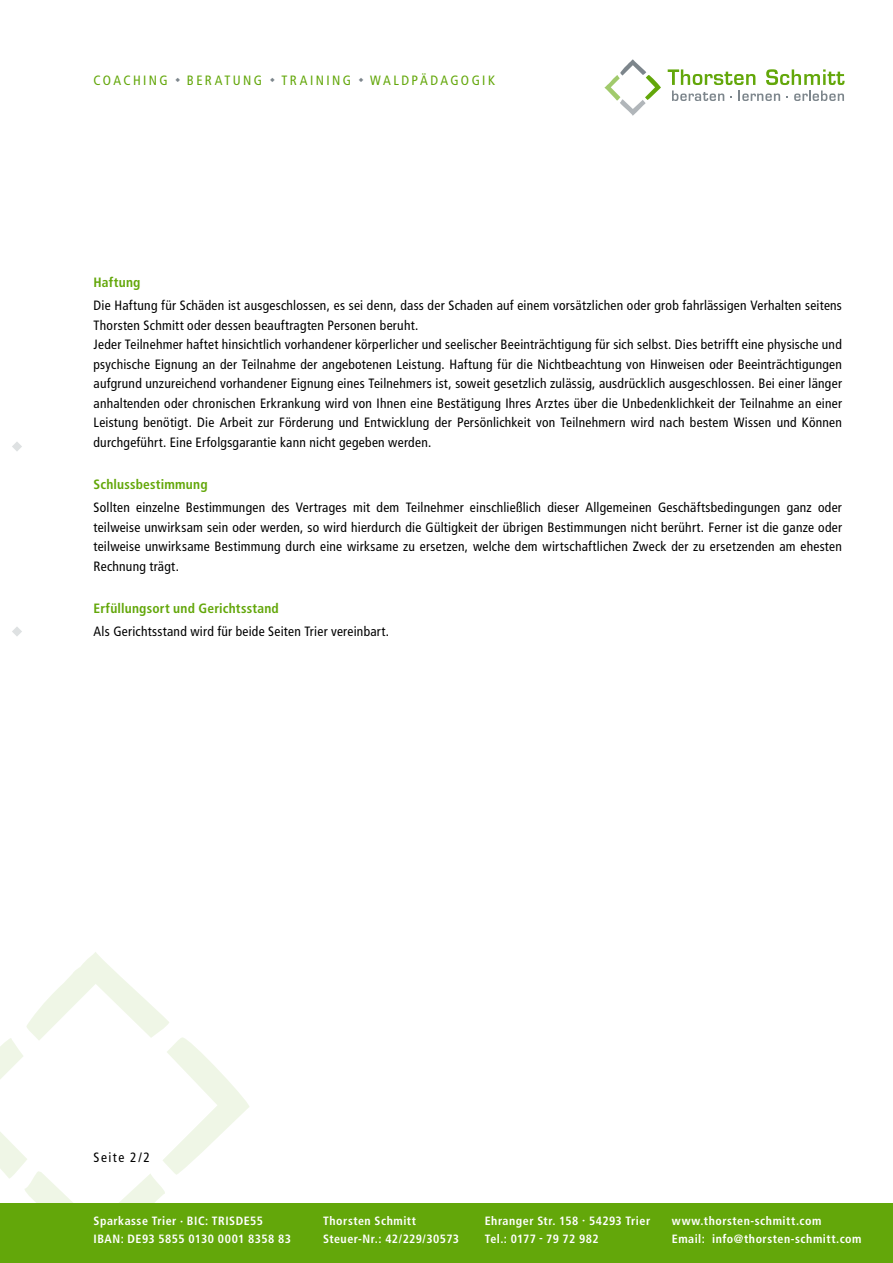
<style>
.page{position:relative;width:893px;height:1263px;background:#fff}
.page>*{position:absolute;margin:0;border:0;box-sizing:border-box;transform-origin:0 0}
.t1{font:condensed 13.5px/19.5px "Frutiger LT";letter-spacing:.02em;color:#000}
.t2{font:700 condensed 13.5px "Frutiger LT";letter-spacing:.015em;color:#63a70a}
.t3{font:condensed 13.5px "Frutiger LT";letter-spacing:.18em;color:#63a70a}
.t4{font:700 condensed 12px/18px "Frutiger LT";letter-spacing:.04em;color:#fff}
</style>
<div class="page">
<svg style="left:0;top:952px;width:249px;height:251px"></svg>
<svg style="left:12px;top:442px;width:10px;height:9px"></svg>
<svg style="left:12px;top:627px;width:10px;height:9px"></svg>
<div style="left:0;top:1203px;width:893px;height:60px;background:#63a70a"></div>
<svg style="left:604px;top:59px;width:57px;height:57px"></svg>
<svg style="left:668px;top:69px;width:177px;height:32px"></svg>
<p class="t3" style="left:94px;top:72px;width:76px">COACHING</p>
<p class="t3" style="left:176px;top:72px;width:88px"><sup>◆</sup> BERATUNG</p>
<p class="t3" style="left:270px;top:72px;width:82px"><sup>◆</sup> TRAINING</p>
<p class="t3" style="left:359px;top:72px;width:138px"><sup>◆</sup> WALDPÄDAGOGIK</p>
<p class="t2" style="left:94px;top:274px;width:49px">Haftung</p>
<p class="t1" style="left:94px;top:296px;width:750px">Die Haftung für Schäden ist ausgeschlossen, es sei denn, dass der Schaden auf einem vorsätzlichen oder grob fahrlässigen Verhalten seitens Thorsten Schmitt oder dessen beauftragten Personen beruht.<br>Jeder Teilnehmer haftet hinsichtlich vorhandener körperlicher und seelischer Beeinträchtigung für sich selbst. Dies betrifft eine physische und psychische Eignung an der Teilnahme der angebotenen Leistung. Haftung für die Nichtbeachtung von Hinweisen oder Beeinträchtigungen aufgrund unzureichend vorhandener Eignung eines Teilnehmers ist, soweit gesetzlich zulässig, ausdrücklich ausgeschlossen. Bei einer länger anhaltenden oder chronischen Erkrankung wird von Ihnen eine Bestätigung Ihres Arztes über die Unbedenklichkeit der Teilnahme an einer Leistung benötigt. Die Arbeit zur Förderung und Entwicklung der Persönlichkeit von Teilnehmern wird nach bestem Wissen und Können durchgeführt. Eine Erfolgsgarantie kann nicht gegeben werden.</p>
<p class="t2" style="left:94px;top:476px;width:116px">Schlussbestimmung</p>
<p class="t1" style="left:94px;top:498px;width:750px;text-align:justify">Sollten einzelne Bestimmungen des Vertrages mit dem Teilnehmer einschließlich dieser Allgemeinen Geschäftsbedingungen ganz oder teilweise unwirksam sein oder werden, so wird hierdurch die Gültigkeit der übrigen Bestimmungen nicht berührt. Ferner ist die ganze oder teilweise unwirksame Bestimmung durch eine wirksame zu ersetzen, welche dem wirtschaftlichen Zweck der zu ersetzenden am ehesten Rechnung trägt.</p>
<p class="t2" style="left:94px;top:600px;width:187px">Erfüllungsort und Gerichtsstand</p>
<p class="t1" style="left:94px;top:622px;width:297px">Als Gerichtsstand wird für beide Seiten Trier vereinbart.</p>
<p class="t1" style="left:94px;top:1148px;width:58px">Seite 2/2</p>
<p class="t4" style="left:94px;top:1212px;width:199px">Sparkasse Trier · BIC: TRISDE55<br>IBAN: DE93 5855 0130 0001 8358 83</p>
<p class="t4" style="left:323px;top:1212px;width:137px">Thorsten Schmitt<br>Steuer-Nr.: 42/229/30573</p>
<p class="t4" style="left:485px;top:1212px;width:167px">Ehranger Str. 158 · 54293 Trier<br>Tel.: 0177 - 79 72 982</p>
<p class="t4" style="left:672px;top:1212px;width:191px">www.thorsten-schmitt.com<br>Email: info@thorsten-schmitt.com</p>
</div>
